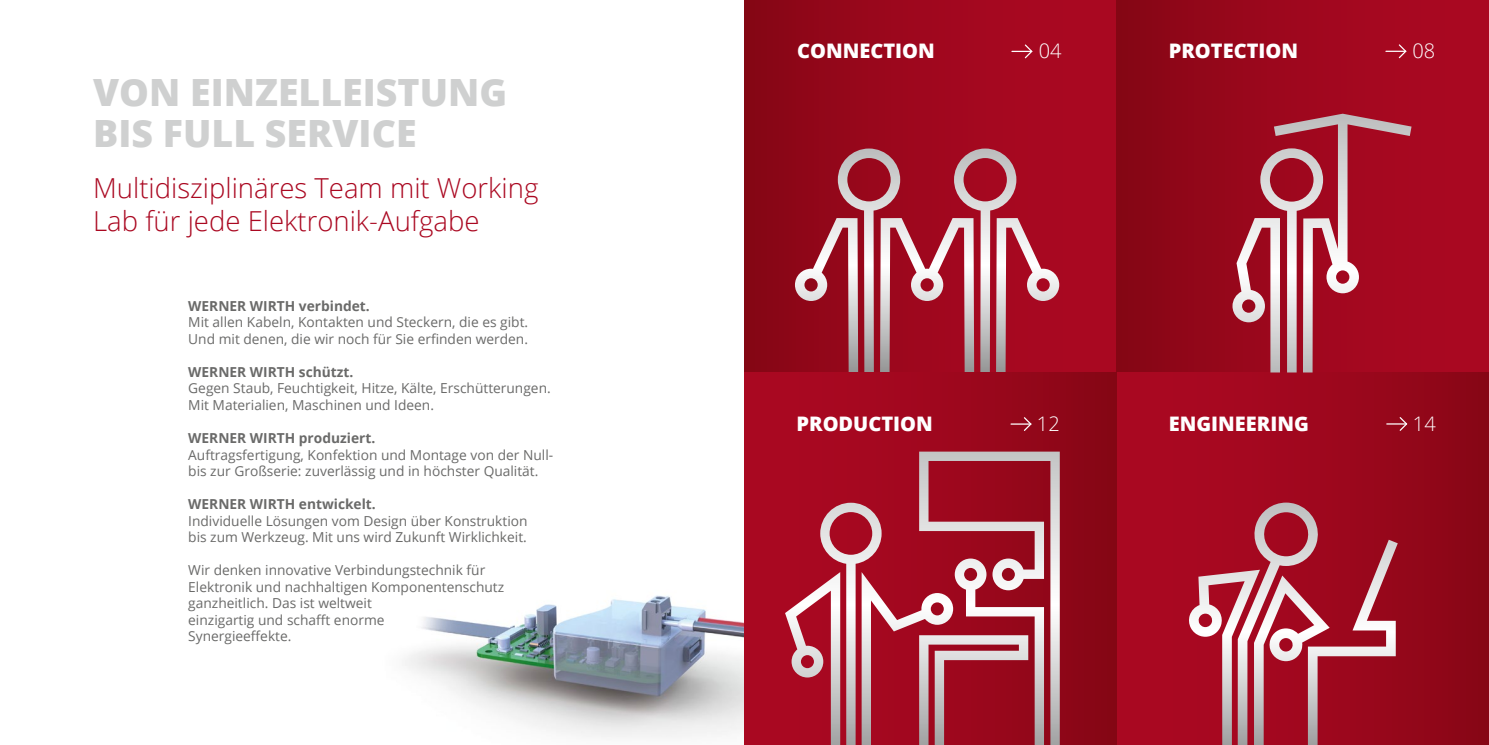
<style>
.page{position:relative;width:1489px;height:745px;background:#fff}
.page>*{position:absolute;margin:0;border:0;box-sizing:border-box;transform-origin:0 0}
.t1{font:800 37.5px/41.2px "Open Sans";color:#cfd0d0}
.t2{font:300 27.5px/33px "Open Sans";color:#aa0821}
.t3{font:800 20px "Open Sans";color:#fff}
.t4{font:300 20px "Open Sans";color:#fff}
.t5{font:13.75px/16.5px "Open Sans";color:#6a6a69}
.t6{font:700 13.75px "Open Sans";color:#6a6a69}
</style>
<div class="page">
<img style="left:405px;top:595px;width:339px;height:142px">
<div style="left:744px;top:0;width:372px;height:372px;background:linear-gradient(to right,#8a0616,#af0823)"></div>
<svg style="left:795px;top:148px;width:264px;height:224px;background:#ae4252"></svg>
<div style="left:1116px;top:0;width:372px;height:372px;background:linear-gradient(to right,#890616,#af0823)"></div>
<div style="left:1116px;top:372px;width:372px;height:372px;background:linear-gradient(to right,#af0823,#8c0617)"></div>
<div style="left:744px;top:372px;width:372px;height:372px;background:linear-gradient(to right,#af0823,#8a0617)"></div>
<svg style="left:1232px;top:114px;width:179px;height:258px;background:#b03d4e"></svg>
<svg style="left:1188px;top:502px;width:209px;height:242px;background:#b03e4f"></svg>
<svg style="left:785px;top:451px;width:274px;height:293px;background:#b04353"></svg>
<svg style="left:1011px;top:43px;width:22px;height:16px"></svg>
<svg style="left:1385px;top:43px;width:22px;height:16px"></svg>
<svg style="left:1011px;top:415px;width:21px;height:17px"></svg>
<svg style="left:1386px;top:415px;width:22px;height:17px"></svg>
<h1 class="t1" style="left:93px;top:70px;width:415px">VON EINZELLEISTUNG<br>BIS FULL SERVICE</h1>
<h2 class="t2" style="left:93px;top:171px;width:447px">Multidisziplinäres Team mit Working<br>Lab für jede Elektronik-Aufgabe</h2>
<p class="t6" style="left:188px;top:296px;width:183px">WERNER WIRTH verbindet.</p>
<p class="t5" style="left:188px;top:313px;width:341px">Mit allen Kabeln, Kontakten und Steckern, die es gibt.<br>Und mit denen, die wir noch für Sie erfinden werden.</p>
<p class="t6" style="left:188px;top:362px;width:167px">WERNER WIRTH schützt.</p>
<p class="t5" style="left:188px;top:379px;width:364px">Gegen Staub, Feuchtigkeit, Hitze, Kälte, Erschütterungen.<br>Mit Materialien, Maschinen und Ideen.</p>
<p class="t6" style="left:188px;top:428px;width:188px">WERNER WIRTH produziert.</p>
<p class="t5" style="left:188px;top:445px;width:366px">Auftragsfertigung, Konfektion und Montage von der Null&shy;bis zur Großserie: zuverlässig und in höchster Qualität.</p>
<p class="t6" style="left:188px;top:494px;width:189px">WERNER WIRTH entwickelt.</p>
<p class="t5" style="left:188px;top:511px;width:341px">Individuelle Lösungen vom Design über Konstruktion bis zum Werkzeug. Mit uns wird Zukunft Wirklichkeit.</p>
<p class="t5" style="left:188px;top:561px;width:317px">Wir denken innovative Verbindungstechnik für Elektronik und nachhaltigen Komponentenschutz ganzheitlich. Das ist weltweit<br>einzigartig und schafft enorme<br>Synergieeffekte.</p>
<h3 class="t3" style="left:797px;top:36px;width:139px">CONNECTION</h3>
<h3 class="t4" style="left:1038px;top:37px;width:24px">04</h3>
<h3 class="t3" style="left:1168px;top:36px;width:131px">PROTECTION</h3>
<h3 class="t4" style="left:1412px;top:37px;width:24px">08</h3>
<h3 class="t3" style="left:796px;top:408px;width:138px">PRODUCTION</h3>
<h3 class="t4" style="left:1036px;top:409px;width:24px">12</h3>
<h3 class="t3" style="left:1168px;top:408px;width:142px">ENGINEERING</h3>
<h3 class="t4" style="left:1412px;top:409px;width:24px">14</h3>
</div>
